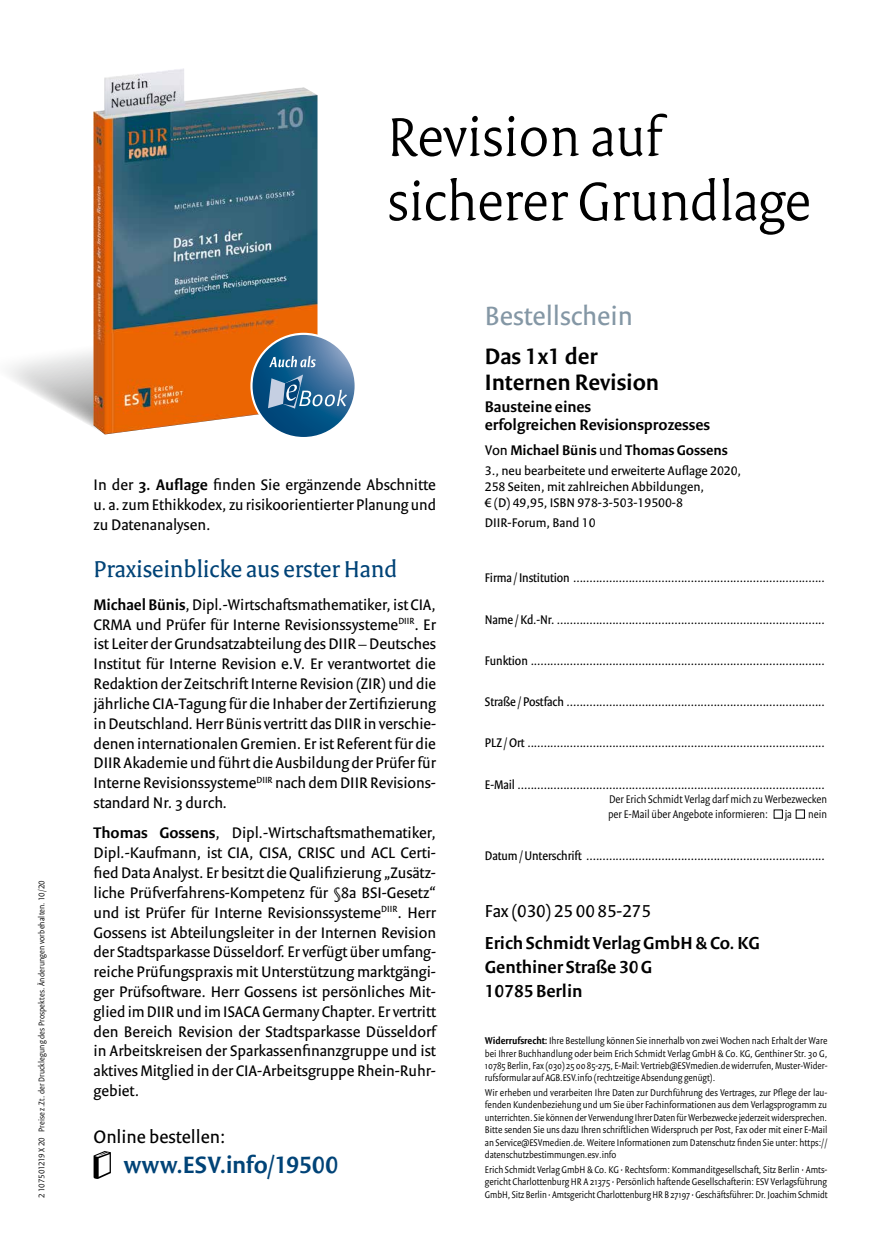
<style>
.page{position:relative;width:872px;height:1234px;background:#fff}
.page>*{position:absolute;margin:0;border:0;box-sizing:border-box;transform-origin:0 0}
.t1{font:300 58.5px/64.3px "Versa Pro";letter-spacing:-.005em;color:#000}
.t2{font:28.5px "Versa Sans Pro";color:#8497a5}
.t3{font:600 25.5px "Versa Sans Pro";color:#004377}
.t4{font:24.75px "Versa Pro";letter-spacing:-.005em;color:#004377}
.t5{font:600 24px/26.4px "Versa Sans Pro";color:#000}
.t6{font:19.5px "Versa Sans Pro";color:#000}
.t7{font:600 18.75px/24px "Versa Sans Pro";color:#000}
.t8{font:18.75px "Versa Sans Pro";color:#000}
.t9{font:16.5px/19.8px "Versa Sans Pro";color:#000;text-align:justify}
.t10{font:600 16.5px/18.1px "Versa Sans Pro";color:#000}
.t11{font:600 15px "Versa Sans Pro";color:#000}
.t12{font:13.5px "Versa Sans Con Pro";letter-spacing:-.005em;color:#000}
.t13{font:13.5px/16.2px "Versa Sans Pro";color:#000}
.t14{font:300 12px/15px "Versa Sans Con Pro";color:#000}
.t15{font:300 10.5px/12.5px "Versa Sans Con Pro";color:#000;text-align:justify}
.t16{font:300 9px "Versa Sans Con Pro";letter-spacing:.02em;color:#000}
.s1{font-weight:600}
.s2{font-weight:400}
</style>
<div class="page">
<img style="left:93px;top:68px;width:224px;height:262px">
<svg style="left:251px;top:334px;width:105px;height:104px"></svg>
<svg style="left:9px;top:330px;width:338px;height:104px"></svg>
<svg style="left:93px;top:1151px;width:18px;height:27px"></svg>
<p class="t16" style="left:36px;top:1197px;width:319px;rotate:-90deg">2 107501219 X 20 Preise z. Zt. der Drucklegung des Prospektes. Änderungen vorbehalten. 10/20</p>
<h1 class="t1" style="left:387px;top:104px;width:425px">Revision auf sicherer Grundlage</h1>
<p class="t9" style="left:94px;top:474px;width:344px">In der <span class="s1">3. Auflage</span> finden Sie ergänzende Abschnitte u. a. zum Ethikkodex, zu risikoorientierter Planung und zu Datenanalysen.</p>
<h3 class="t4" style="left:94px;top:554px;width:305px">Praxiseinblicke aus erster Hand</h3>
<p class="t9" style="left:94px;top:594px;width:344px"><span class="s1">Michael Bünis</span>, Dipl.-Wirtschaftsmathematiker, ist CIA, CRMA und Prüfer für Interne Revisionssysteme<sup>DIIR</sup>. Er ist Leiter der Grundsatzabteilung des DIIR – Deutsches Institut für Interne Revision e.V. Er verantwortet die Redaktion der Zeitschrift Interne Revision (ZIR) und die jährliche CIA-Tagung für die Inhaber der Zertifizierung in Deutschland. Herr Bünis vertritt das DIIR in verschie&shy;denen internationalen Gremien. Er ist Referent für die DIIR Akademie und führt die Ausbildung der Prüfer für Interne Revisionssysteme<sup>DIIR</sup> nach dem DIIR Revisions&shy;standard Nr. 3 durch.</p>
<p class="t9" style="left:94px;top:822px;width:344px"><span class="s1">Thomas Gossens</span>, Dipl.-Wirtschaftsmathematiker, Dipl.-Kaufmann, ist CIA, CISA, CRISC und ACL Certi&shy;fied Data Analyst. Er besitzt die Qualifizierung „Zusätz&shy;liche Prüfverfahrens-Kompetenz für §8a BSI-Gesetz“ und ist Prüfer für Interne Revisionssysteme<sup>DIIR</sup>. Herr Gossens ist Abteilungsleiter in der Internen Revision der Stadtsparkasse Düsseldorf. Er verfügt über umfang&shy;reiche Prüfungspraxis mit Unterstützung marktgängi&shy;ger Prüfsoftware. Herr Gossens ist persönliches Mit&shy;glied im DIIR und im ISACA Germany Chapter. Er vertritt den Bereich Revision der Stadtsparkasse Düsseldorf in Arbeitskreisen der Sparkassenfinanzgruppe und ist aktives Mitglied in der CIA-Arbeitsgruppe Rhein-Ruhr&shy;gebiet.</p>
<p class="t6" style="left:94px;top:1125px;width:133px">Online bestellen:</p>
<h3 class="t3" style="left:124px;top:1149px;width:216px">www.ESV.info/19500</h3>
<h2 class="t2" style="left:485px;top:298px;width:149px">Bestellschein</h2>
<h3 class="t5" style="left:485px;top:343px;width:176px">Das 1x1 der<br>Internen Revision</h3>
<p class="t10" style="left:485px;top:397px;width:227px">Bausteine eines<br>erfolgreichen Revisionsprozesses</p>
<p class="t11" style="left:485px;top:441px;width:244px"><span class="s2">Von</span> Michael Bünis <span class="s2">und</span> Thomas Gossens</p>
<p class="t13" style="left:485px;top:462px;width:258px">3., neu bearbeitete und erweiterte Auflage 2020,<br>258 Seiten, mit zahlreichen Abbildungen,<br>€ (D) 49,95, ISBN 978-3-503-19500-8</p>
<p class="t13" style="left:485px;top:514px;width:112px">DIIR-Forum, Band 10</p>
<p class="t12" style="left:485px;top:569px;width:341px">Firma /Institution .............................................................................</p>
<p class="t12" style="left:485px;top:611px;width:341px">Name /Kd.-Nr. ..................................................................................</p>
<p class="t12" style="left:485px;top:652px;width:341px">Funktion ..........................................................................................</p>
<p class="t12" style="left:485px;top:693px;width:341px">Straße /Postfach ...............................................................................</p>
<p class="t12" style="left:485px;top:735px;width:341px">PLZ /Ort ...........................................................................................</p>
<p class="t12" style="left:485px;top:776px;width:341px">E-Mail ..............................................................................................</p>
<p class="t14" style="left:608px;top:791px;width:220px">Der Erich Schmidt Verlag darf mich zu Werbezwecken per E-Mail über Angebote informieren:</p>
<p class="t14" style="left:784px;top:806px;width:9px">ja</p>
<p class="t14" style="left:808px;top:806px;width:20px">nein</p>
<p class="t12" style="left:485px;top:847px;width:341px">Datum/Unterschrift .........................................................................</p>
<p class="t8" style="left:485px;top:899px;width:167px">Fax (030) 25 00 85-275</p>
<p class="t7" style="left:485px;top:930px;width:276px">Erich Schmidt Verlag GmbH &amp; Co. KG<br>Genthiner Straße 30G<br>10785 Berlin</p>
<p class="t15" style="left:485px;top:1034px;width:344px"><span class="s1">Widerrufsrecht:</span> Ihre Bestellung können Sie innerhalb von zwei Wochen nach Erhalt der Ware bei Ihrer Buchhandlung oder beim Erich Schmidt Verlag GmbH &amp; Co. KG, Genthiner Str. 30 G, 10785 Berlin, Fax (030) 25 00 85-275, E-Mail: Vertrieb@ESVmedien.de widerrufen, Muster-Wider&shy;rufsformular auf AGB.ESV.info (rechtzeitige Absendung genügt).</p>
<p class="t15" style="left:485px;top:1086px;width:344px">Wir erheben und verarbeiten Ihre Daten zur Durchführung des Vertrages, zur Pflege der lau&shy;fenden Kundenbeziehung und um Sie über Fachinformationen aus dem Verlagsprogramm zu unterrichten. Sie können der Verwendung Ihrer Daten für Werbezwecke jederzeit widersprechen.<br>Bitte senden Sie uns dazu Ihren schriftlichen Widerspruch per Post, Fax oder mit einer E-Mail an Service@ESVmedien.de. Weitere Informationen zum Datenschutz finden Sie unter: https:// datenschutzbestimmungen.esv.info</p>
<p class="t15" style="left:485px;top:1162px;width:344px">Erich Schmidt Verlag GmbH &amp; Co. KG • Rechtsform: Kommanditgesellschaft, Sitz Berlin • Amts&shy;gericht Charlottenburg HR A 21375 • Persönlich haftende Gesellschafterin: ESV Verlagsführung GmbH, Sitz Berlin • Amtsgericht Charlottenburg HR B 27197 • Geschäftsführer: Dr. Joachim Schmidt</p>
</div>
